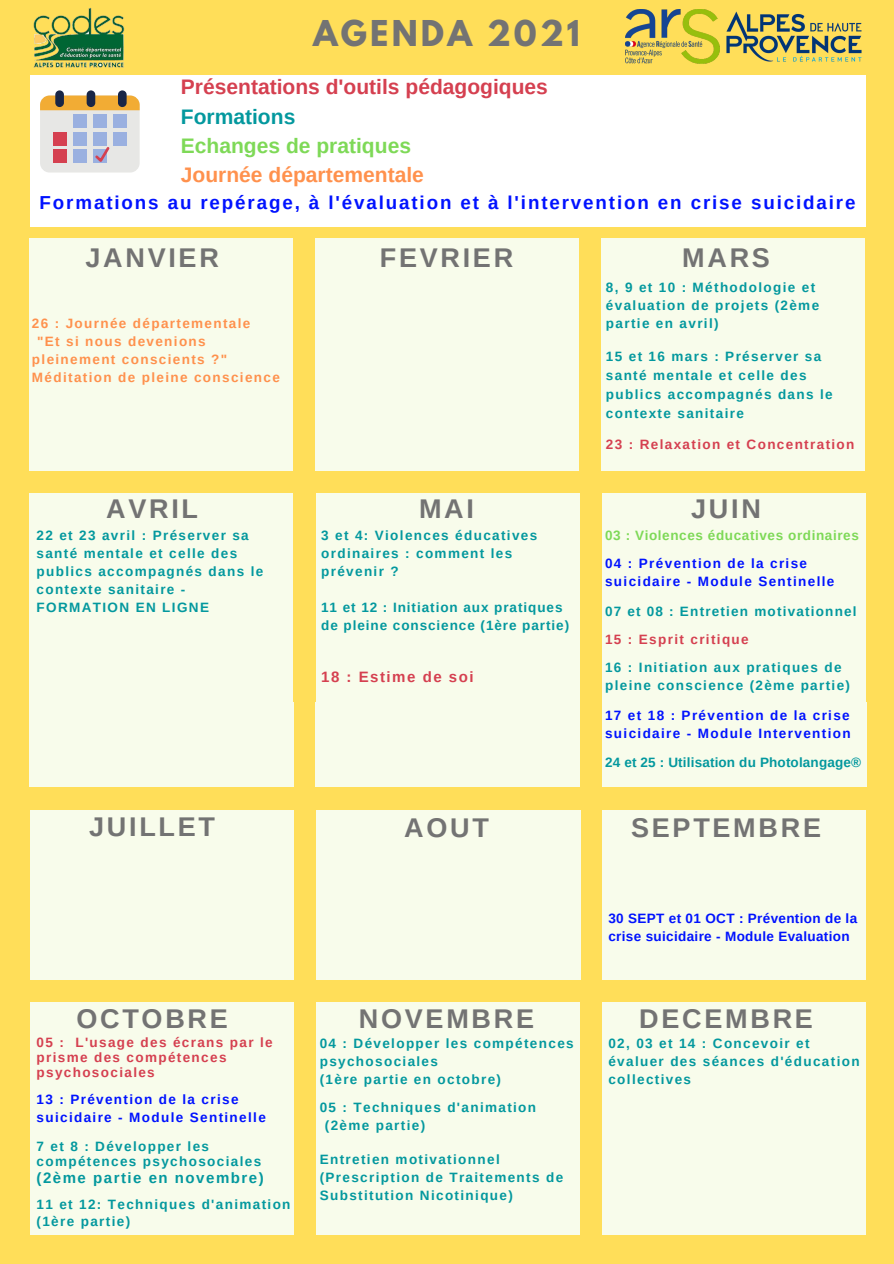
<style>
.page{position:relative;width:894px;height:1264px;background:#fff}
.page>*{position:absolute;margin:0;border:0;box-sizing:border-box;transform-origin:0 0}
.t1{font:700 31.5px "League Spartan";letter-spacing:.1em;color:#737373}
.t2{font:700 27px "Arimo";letter-spacing:.1em;color:#737373}
.t3{font:700 21px "Arimo";color:#d54050}
.t4{font:700 21px "Arimo";color:#ff914d}
.t5{font:700 21px "Arimo";color:#7ed957}
.t6{font:700 21px "Arimo";color:#03989e}
.t7{font:700 18.75px "Arimo";letter-spacing:.1em;color:#0012ff}
.t8{font:700 15px "Arimo";letter-spacing:.1em;color:#03989e}
.t9{font:700 15px "Arimo";letter-spacing:.1em;color:#d54050}
.t10{font:700 13.5px/18px "Arimo";letter-spacing:.1em;color:#03989e}
.t11{font:700 13.5px/18px "Arimo";letter-spacing:.1em;color:#0012ff}
.t12{font:700 13.5px/14.7px "Arimo";letter-spacing:.1em;color:#d54050}
.t13{font:700 13.5px "Arimo";letter-spacing:.1em;color:#ff914d}
.t14{font:700 13.5px/18px "Arimo";letter-spacing:.025em;color:#0012ff}
.t15{font:700 13.5px/18px "Arimo";letter-spacing:.07em;color:#03989e}
.t16{font:700 13.5px "Arimo";letter-spacing:.01em;color:#03989e}
.t17{font:700 13.5px "Arimo";letter-spacing:.045em;color:#7ed957}
</style>
<div class="page">
<div style="left:0;top:0;width:893px;height:1263px;background:#ffde59"></div>
<div style="left:29px;top:239px;width:263px;height:232px;background:#f8fceb"></div>
<div style="left:315px;top:239px;width:263px;height:232px;background:#f8fceb"></div>
<div style="left:601px;top:239px;width:263px;height:232px;background:#f8fceb"></div>
<div style="left:30px;top:493px;width:263px;height:232px;background:#f8fceb"></div>
<div style="left:315px;top:493px;width:264px;height:232px;background:#f8fceb"></div>
<div style="left:601px;top:493px;width:264px;height:232px;background:#f8fceb"></div>
<div style="left:30px;top:1002px;width:263px;height:232px;background:#f8fceb"></div>
<div style="left:316px;top:1002px;width:263px;height:232px;background:#f8fceb"></div>
<div style="left:602px;top:1002px;width:263px;height:232px;background:#f8fceb"></div>
<div style="left:30px;top:75px;width:835px;height:151px;background:#fff"></div>
<div style="left:40px;top:95px;width:99px;height:77px;background:#e7e7e5;border-radius:10px"></div>
<svg style="left:40px;top:95px;width:99px;height:15px"></svg>
<div style="left:73px;top:114px;width:13px;height:14px;background:#9ab0e0"></div>
<div style="left:93px;top:114px;width:14px;height:14px;background:#9ab0e0"></div>
<div style="left:113px;top:114px;width:14px;height:14px;background:#9ab0e0"></div>
<div style="left:53px;top:132px;width:13px;height:13px;background:#d54050"></div>
<div style="left:73px;top:132px;width:13px;height:13px;background:#9ab0e0"></div>
<div style="left:93px;top:132px;width:14px;height:13px;background:#9ab0e0"></div>
<div style="left:113px;top:132px;width:14px;height:13px;background:#9ab0e0"></div>
<div style="left:53px;top:150px;width:13px;height:13px;background:#d54050"></div>
<div style="left:73px;top:150px;width:13px;height:13px;background:#9ab0e0"></div>
<div style="left:55px;top:90px;width:9px;height:17px;background:#192646;border-radius:4px"></div>
<div style="left:87px;top:90px;width:8px;height:17px;background:#192646;border-radius:4px"></div>
<div style="left:118px;top:90px;width:9px;height:17px;background:#192646;border-radius:4px"></div>
<svg style="left:93px;top:145px;width:17px;height:18px"></svg>
<div style="left:30px;top:810px;width:264px;height:170px;background:#f8fceb"></div>
<div style="left:316px;top:702px;width:264px;height:84px;background:#f8fceb"></div>
<div style="left:601px;top:702px;width:265px;height:84px;background:#f8fceb"></div>
<div style="left:316px;top:810px;width:265px;height:170px;background:#f8fceb"></div>
<div style="left:602px;top:810px;width:264px;height:170px;background:#f8fceb"></div>
<div style="left:30px;top:702px;width:264px;height:84px;background:#f8fceb"></div>
<img style="left:33px;top:7px;width:91px;height:61px">
<img style="left:726px;top:12px;width:135px;height:49px">
<img style="left:625px;top:9px;width:94px;height:55px">
<p class="t1" style="left:313px;top:18px;width:268px">AGENDA 2021</p>
<p class="t3" style="left:181px;top:75px;width:368px">Présentations d'outils pédagogiques</p>
<p class="t6" style="left:181px;top:105px;width:116px">Formations</p>
<p class="t5" style="left:181px;top:134px;width:231px">Echanges de pratiques</p>
<p class="t4" style="left:181px;top:163px;width:244px">Journée départementale</p>
<p class="t7" style="left:40px;top:192px;width:817px">Formations au repérage, à l'évaluation et à l'intervention en crise suicidaire</p>
<p class="t2" style="left:85px;top:243px;width:135px">JANVIER</p>
<p class="t2" style="left:379px;top:243px;width:135px">FEVRIER</p>
<p class="t2" style="left:682px;top:243px;width:89px">MARS</p>
<p class="t13" style="left:32px;top:316px;width:220px">26 : Journée départementale</p>
<p class="t13" style="left:37px;top:334px;width:170px">"Et si nous devenions</p>
<p class="t13" style="left:32px;top:352px;width:197px">pleinement conscients ?"</p>
<p class="t13" style="left:32px;top:370px;width:249px">Méditation de pleine conscience</p>
<p class="t10" style="left:605px;top:278px;width:215px">8, 9 et 10 : Méthodologie et évaluation de projets (2ème partie en avril)</p>
<p class="t10" style="left:605px;top:347px;width:228px;line-height:18.8px">15 et 16 mars : Préserver sa santé mentale et celle des publics accompagnés dans le contexte sanitaire</p>
<p class="t12" style="left:605px;top:436px;width:250px">23 : Relaxation et Concentration</p>
<p class="t2" style="left:106px;top:493px;width:93px">AVRIL</p>
<p class="t2" style="left:419px;top:493px;width:56px">MAI</p>
<p class="t2" style="left:691px;top:493px;width:71px">JUIN</p>
<p class="t10" style="left:37px;top:526px;width:228px">22 et 23 avril : Préserver sa santé mentale et celle des publics accompagnés dans le contexte sanitaire -</p>
<p class="t10" style="left:37px;top:598px;width:174px">FORMATION EN LIGNE</p>
<p class="t10" style="left:321px;top:526px;width:217px">3 et 4: Violences éducatives ordinaires : comment les prévenir ?</p>
<p class="t15" style="left:321px;top:598px;width:249px">11 et 12 : Initiation aux pratiques de pleine conscience (1ère partie)</p>
<p class="t9" style="left:321px;top:668px;width:154px">18 : Estime de soi</p>
<p class="t17" style="left:605px;top:527px;width:255px">03 : Violences éducatives ordinaires</p>
<p class="t11" style="left:605px;top:554px;width:231px">04 : Prévention de la crise suicidaire - Module Sentinelle</p>
<p class="t10" style="left:605px;top:602px;width:253px">07 et 08 : Entretien motivationnel</p>
<p class="t12" style="left:605px;top:632px;width:145px">15 : Esprit critique</p>
<p class="t10" style="left:605px;top:658px;width:246px">16 : Initiation aux pratiques de pleine conscience (2ème partie)</p>
<p class="t11" style="left:605px;top:706px;width:247px">17 et 18 : Prévention de la crise suicidaire - Module Intervention</p>
<p class="t16" style="left:605px;top:755px;width:257px">24 et 25 : Utilisation du Photolangage®</p>
<p class="t2" style="left:89px;top:811px;width:127px">JUILLET</p>
<p class="t2" style="left:404px;top:812px;width:86px">AOUT</p>
<p class="t2" style="left:631px;top:812px;width:191px">SEPTEMBRE</p>
<p class="t14" style="left:608px;top:909px;width:250px">30 SEPT et 01 OCT : Prévention de la crise suicidaire - Module Evaluation</p>
<p class="t2" style="left:76px;top:1003px;width:153px">OCTOBRE</p>
<p class="t2" style="left:359px;top:1003px;width:177px">NOVEMBRE</p>
<p class="t2" style="left:639px;top:1003px;width:175px">DECEMBRE</p>
<p class="t12" style="left:37px;top:1035px;width:237px">05 : L'usage des écrans par le prisme des compétences psychosociales</p>
<p class="t11" style="left:37px;top:1089px;width:231px">13 : Prévention de la crise suicidaire - Module Sentinelle</p>
<p class="t10" style="left:37px;top:1137px;width:226px;line-height:15.8px">7 et 8 : Développer les compétences psychosociales</p>
<p class="t8" style="left:37px;top:1169px;width:229px">(2ème partie en novembre)</p>
<p class="t10" style="left:37px;top:1196px;width:255px;line-height:17px">11 et 12: Techniques d'animation (1ère partie)</p>
<p class="t10" style="left:319px;top:1033px;width:255px">04 : Développer les compétences psychosociales</p>
<p class="t10" style="left:319px;top:1069px;width:183px">(1ère partie en octobre)</p>
<p class="t10" style="left:325px;top:1098px;width:213px;text-indent:-5px">05 : Techniques d'animation (2ème partie)</p>
<p class="t10" style="left:319px;top:1150px;width:245px">Entretien motivationnel (Prescription de Traitements de<br>Substitution Nicotinique)</p>
<p class="t10" style="left:608px;top:1033px;width:253px">02, 03 et 14 : Concevoir et évaluer des séances d'éducation collectives</p>
</div>
